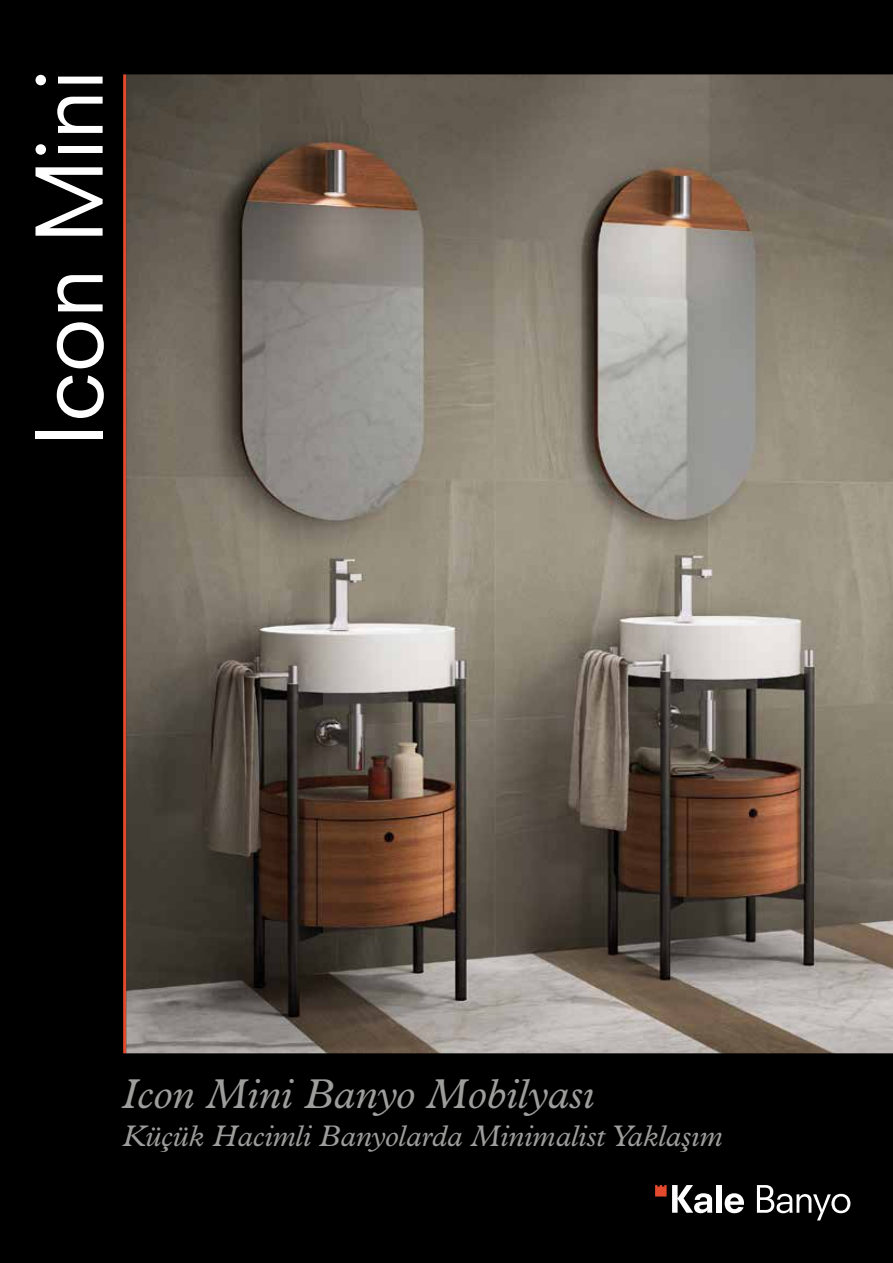
<style>
.page{position:relative;width:893px;height:1263px;background:#000}
.page>*{position:absolute;margin:0;border:0;box-sizing:border-box;transform-origin:0 0}
.t1{font:89.25px "Neuzeit STR";color:#fff}
.t2{font:italic 42px "Plantin MT Pro";color:#9d9d9c}
.t3{font:italic 30px "Plantin MT Pro";color:#9d9d9c}
</style>
<div class="page">
<img style="left:126px;top:74px;width:767px;height:979px">
<hr style="left:123px;top:74px;width:3px;height:979px;background:#e2492d">
<div style="left:716px;top:1185px;width:5px;height:28px;background:#fff"></div>
<svg style="left:725px;top:1193px;width:19px;height:20px"></svg>
<svg style="left:655px;top:1185px;width:57px;height:28px"></svg>
<svg style="left:757px;top:1185px;width:93px;height:35px"></svg>
<h1 class="t1" style="left:15px;top:447px;width:378px;rotate:-90deg">Icon Mini</h1>
<h2 class="t2" style="left:121px;top:1069px;width:474px">Icon Mini Banyo Mobilyası</h2>
<p class="t3" style="left:122px;top:1118px;width:602px">Küçük Hacimli Banyolarda Minimalist Yaklaşım</p>
</div>
